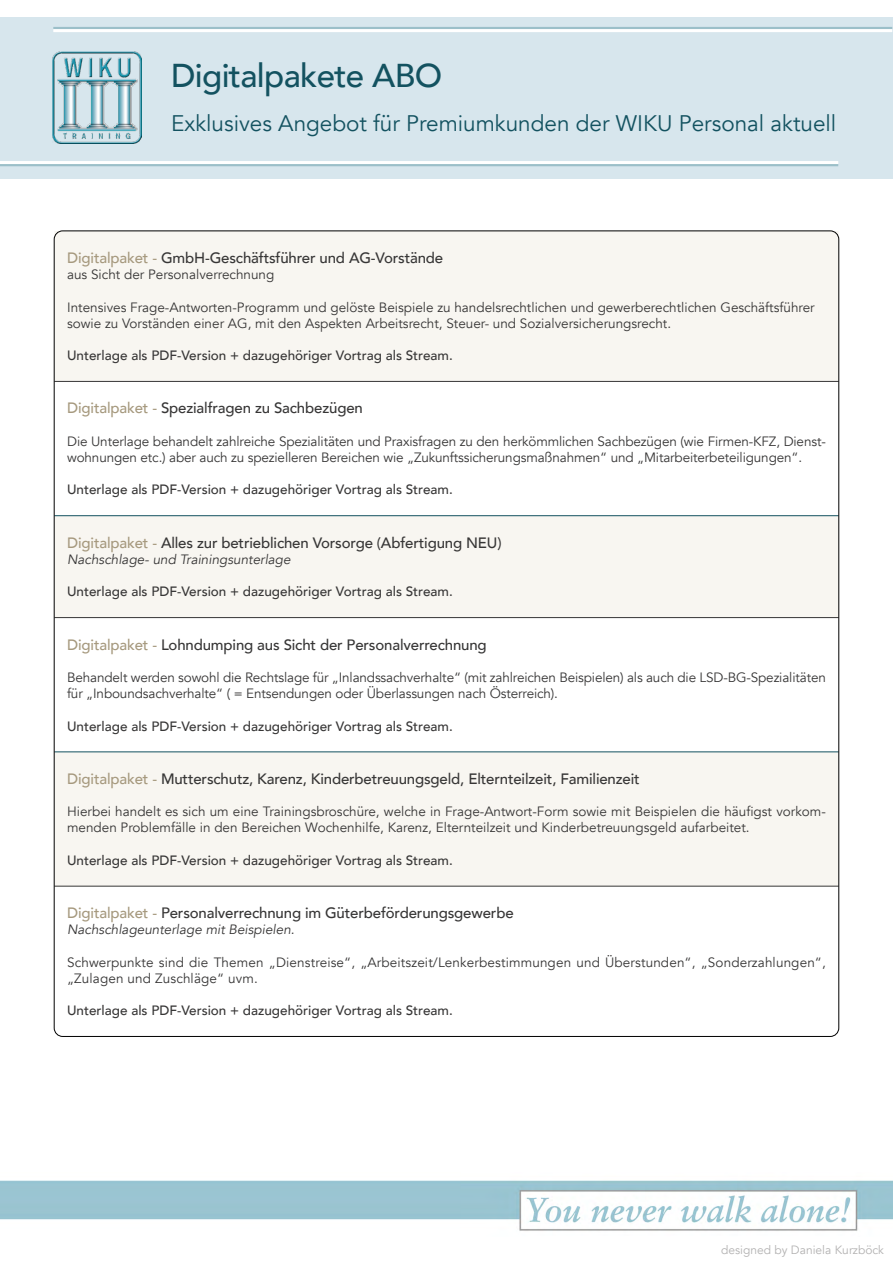
<style>
.page{position:relative;width:893px;height:1263px;background:#fff}
.page>*{position:absolute;margin:0;border:0;box-sizing:border-box;transform-origin:0 0}
.t1{font:500 33px "Avenir";letter-spacing:-.02em;color:#135260}
.t2{font:22.5px "Avenir";color:#135260}
.t3{font:500 15px "Avenir";letter-spacing:-.01em;color:#373636}
.t4{font:13.5px/16.2px "Avenir";color:#373636}
.t5{font:500 13.5px "Avenir";color:#373636}
.t6{font:italic 13.5px "Avenir";color:#373636}
.t7{font:12px "Avenir";color:#b3b2b2}
.s1{color:#a6997e}
</style>
<div class="page">
<img style="left:0;top:1180px;width:893px;height:51px">
<div style="left:0;top:17px;width:892px;height:162px;background:#d7e6ed"></div>
<img style="left:52px;top:51px;width:90px;height:93px">
<hr style="left:53px;top:27px;width:839px;height:2px;background:#106675">
<hr style="left:0;top:164px;width:838px;height:2px;background:#106675">
<hr style="left:0;top:161px;width:838px;height:3px;background:#fff">
<hr style="left:53px;top:29px;width:839px;height:3px;background:#fff">
<svg style="left:54px;top:231px;width:785px;height:655px;fill:#f8f6f1"></svg>
<hr style="left:54px;top:381px;width:785px;height:1px;background:#373636">
<hr style="left:54px;top:886px;width:785px;height:1px;background:#373636">
<hr style="left:54px;top:617px;width:785px;height:1px;background:#373636">
<hr style="left:54px;top:515px;width:785px;height:1px;background:#135260">
<hr style="left:54px;top:752px;width:785px;height:1px;background:#135260">
<h1 class="t1" style="left:171px;top:47px;width:273px">Digitalpakete ABO</h1>
<h2 class="t2" style="left:171px;top:109px;width:667px">Exklusives Angebot für Premiumkunden der WIKU Personal aktuell</h2>
<p class="t3" style="left:67px;top:245px;width:378px"><span class="s1">Digitalpaket -</span> GmbH-Geschäftsführer und AG-Vorstände</p>
<p class="t4" style="left:67px;top:267px;width:209px">aus Sicht der Personalverrechnung</p>
<p class="t4" style="left:67px;top:299px;width:749px">Intensives Frage-Antworten-Programm und gelöste Beispiele zu handelsrechtlichen und gewerberechtlichen Geschäftsführer sowie zu Vorständen einer AG, mit den Aspekten Arbeitsrecht, Steuer- und Sozialversicherungsrecht.</p>
<p class="t5" style="left:67px;top:344px;width:387px">Unterlage als PDF-Version + dazugehöriger Vortrag als Stream.</p>
<p class="t3" style="left:67px;top:395px;width:297px"><span class="s1">Digitalpaket -</span> Spezialfragen zu Sachbezügen</p>
<p class="t4" style="left:67px;top:433px;width:760px">Die Unterlage behandelt zahlreiche Spezialitäten und Praxisfragen zu den herkömmlichen Sachbezügen (wie Firmen-KFZ, Dienst&shy;wohnungen etc.) aber auch zu spezielleren Bereichen wie „Zukunftssicherungsmaßnahmen“ und „Mitarbeiterbeteiligungen“.</p>
<p class="t5" style="left:67px;top:478px;width:387px">Unterlage als PDF-Version + dazugehöriger Vortrag als Stream.</p>
<p class="t3" style="left:67px;top:529px;width:436px"><span class="s1">Digitalpaket -</span> Alles zur betrieblichen Vorsorge (Abfertigung NEU)</p>
<p class="t6" style="left:67px;top:551px;width:225px">Nachschlage- und Trainingsunterlage</p>
<p class="t5" style="left:67px;top:580px;width:387px">Unterlage als PDF-Version + dazugehöriger Vortrag als Stream.</p>
<p class="t3" style="left:67px;top:631px;width:421px"><span class="s1">Digitalpaket -</span> Lohndumping aus Sicht der Personalverrechnung</p>
<p class="t4" style="left:67px;top:669px;width:760px">Behandelt werden sowohl die Rechtslage für „Inlandssachverhalte“ (mit zahlreichen Beispielen) als auch die LSD-BG-Spezialitäten für „Inboundsachverhalte“ ( = Entsendungen oder Überlassungen nach Österreich).</p>
<p class="t5" style="left:67px;top:714px;width:387px">Unterlage als PDF-Version + dazugehöriger Vortrag als Stream.</p>
<p class="t3" style="left:67px;top:766px;width:574px"><span class="s1">Digitalpaket -</span> Mutterschutz, Karenz, Kinderbetreuungsgeld, Elternteilzeit, Familienzeit</p>
<p class="t4" style="left:67px;top:804px;width:760px">Hierbei handelt es sich um eine Trainingsbroschüre, welche in Frage-Antwort-Form sowie mit Beispielen die häufigst vorkom&shy;menden Problemfälle in den Bereichen Wochenhilfe, Karenz, Elternteilzeit und Kinderbetreuungsgeld aufarbeitet.</p>
<p class="t5" style="left:67px;top:848px;width:387px">Unterlage als PDF-Version + dazugehöriger Vortrag als Stream.</p>
<p class="t3" style="left:67px;top:900px;width:448px"><span class="s1">Digitalpaket -</span> Personalverrechnung im Güterbeförderungsgewerbe</p>
<p class="t6" style="left:67px;top:922px;width:229px">Nachschlageunterlage mit Beispielen.</p>
<p class="t4" style="left:67px;top:954px;width:760px">Schwerpunkte sind die Themen „Dienstreise“, „Arbeitszeit/Lenkerbestimmungen und Überstunden“, „Sonderzahlungen“, „Zulagen und Zuschläge“ uvm.</p>
<p class="t5" style="left:67px;top:999px;width:387px">Unterlage als PDF-Version + dazugehöriger Vortrag als Stream.</p>
<p class="t7" style="left:721px;top:1242px;width:164px">designed by Daniela Kurzböck</p>
</div>
